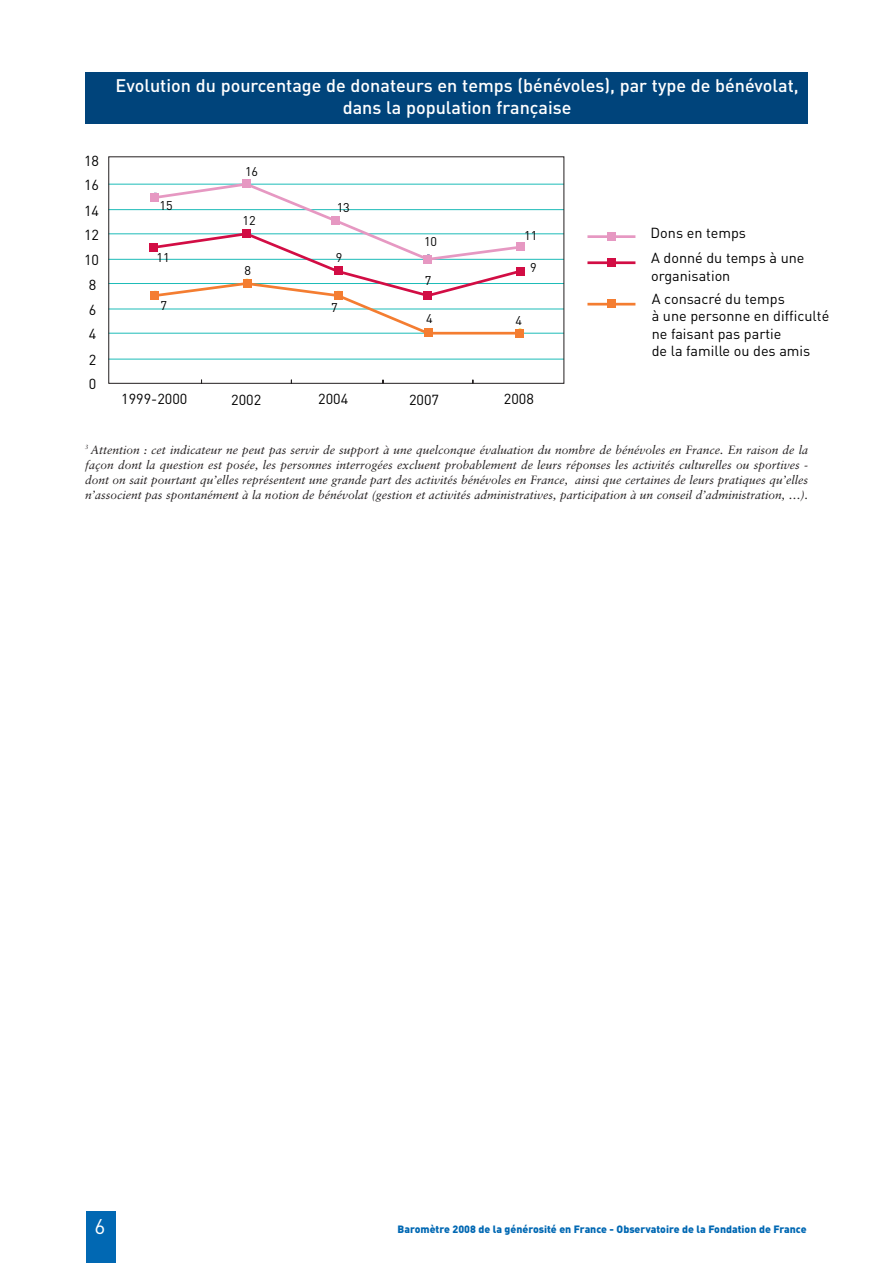
<style>
.page{position:relative;width:893px;height:1263px;background:#fff}
.page>*{position:absolute;margin:0;border:0;box-sizing:border-box;transform-origin:0 0}
.t1{font:21px "DIN";color:#fff}
.t2{font:500 18px/21.6px "DIN";color:#fff;text-align:center}
.t3{font:14.4px/17.2px "DIN";color:#000}
.t4{font:12.6px "DIN";color:#000}
.t5{font:italic 12px/15px "Sabon";color:#231f20;text-align:justify}
.t6{font:900 10.5px "DIN";color:#0168b3}
</style>
<div class="page">
<div style="left:86px;top:1212px;width:30px;height:51px;background:#0168b3"></div>
<hr style="left:109px;top:359px;width:454px;height:1px;background:#1dbcb8">
<hr style="left:109px;top:333px;width:454px;height:1px;background:#1dbcb8">
<hr style="left:109px;top:309px;width:454px;height:1px;background:#1dbcb8">
<hr style="left:109px;top:283px;width:454px;height:1px;background:#1dbcb8">
<hr style="left:109px;top:259px;width:454px;height:1px;background:#1dbcb8">
<hr style="left:109px;top:234px;width:454px;height:1px;background:#1dbcb8">
<hr style="left:109px;top:209px;width:454px;height:1px;background:#1dbcb8">
<hr style="left:109px;top:184px;width:454px;height:1px;background:#1dbcb8">
<svg style="left:152px;top:183px;width:371px;height:152px"></svg>
<div style="left:607px;top:232px;width:8px;height:9px;background:#e698c2"></div>
<hr style="left:587px;top:235px;width:48px;height:3px;background:#e698c2">
<div style="left:607px;top:258px;width:8px;height:9px;background:#d20d44"></div>
<hr style="left:587px;top:261px;width:48px;height:3px;background:#d20d44">
<div style="left:607px;top:299px;width:8px;height:9px;background:#f47d31"></div>
<hr style="left:587px;top:303px;width:48px;height:3px;background:#f47d31">
<div style="left:150px;top:193px;width:9px;height:9px;background:#e698c2"></div>
<div style="left:242px;top:179px;width:9px;height:9px;background:#e698c2"></div>
<div style="left:331px;top:216px;width:9px;height:9px;background:#e698c2"></div>
<div style="left:424px;top:255px;width:8px;height:9px;background:#e698c2"></div>
<div style="left:516px;top:242px;width:9px;height:9px;background:#e698c2"></div>
<div style="left:150px;top:243px;width:8px;height:9px;background:#d20d44"></div>
<div style="left:242px;top:229px;width:9px;height:9px;background:#d20d44"></div>
<div style="left:150px;top:291px;width:9px;height:9px;background:#f47d31"></div>
<div style="left:244px;top:279px;width:8px;height:9px;background:#f47d31"></div>
<div style="left:334px;top:291px;width:8px;height:9px;background:#f47d31"></div>
<div style="left:424px;top:328px;width:9px;height:9px;background:#f47d31"></div>
<div style="left:515px;top:329px;width:9px;height:9px;background:#f47d31"></div>
<div style="left:334px;top:267px;width:8px;height:8px;background:#d20d44"></div>
<div style="left:424px;top:291px;width:8px;height:9px;background:#d20d44"></div>
<div style="left:516px;top:267px;width:9px;height:9px;background:#d20d44"></div>
<div style="left:108px;top:156px;width:456px;height:228px;border:1px solid #231f20"></div>
<div style="left:85px;top:72px;width:723px;height:51px;background:#00447b"></div>
<p class="t3" style="left:84px;top:153px;width:17px">18</p>
<p class="t3" style="left:84px;top:178px;width:17px">16</p>
<p class="t3" style="left:84px;top:204px;width:17px">14</p>
<p class="t3" style="left:84px;top:228px;width:17px">12</p>
<p class="t3" style="left:84px;top:253px;width:17px">10</p>
<p class="t3" style="left:89px;top:277px;width:9px">8</p>
<p class="t3" style="left:89px;top:303px;width:9px">6</p>
<p class="t3" style="left:89px;top:327px;width:9px">4</p>
<p class="t3" style="left:89px;top:353px;width:9px">2</p>
<p class="t3" style="left:89px;top:377px;width:9px">0</p>
<h2 class="t2" style="left:116px;top:77px;width:684px">Evolution du pourcentage de donateurs en temps (bénévoles), par type de bénévolat, dans la population française</h2>
<p class="t4" style="left:245px;top:167px;width:15px">16</p>
<p class="t4" style="left:160px;top:201px;width:15px">15</p>
<p class="t4" style="left:337px;top:203px;width:15px">13</p>
<p class="t4" style="left:243px;top:216px;width:15px">12</p>
<p class="t4" style="left:424px;top:238px;width:15px">10</p>
<p class="t4" style="left:524px;top:231px;width:15px">11</p>
<p class="t4" style="left:157px;top:253px;width:15px">11</p>
<p class="t4" style="left:245px;top:266px;width:8px">8</p>
<p class="t4" style="left:336px;top:253px;width:8px">9</p>
<p class="t4" style="left:425px;top:276px;width:8px">7</p>
<p class="t4" style="left:530px;top:263px;width:8px">9</p>
<p class="t4" style="left:160px;top:302px;width:8px">7</p>
<p class="t4" style="left:331px;top:304px;width:8px">7</p>
<p class="t4" style="left:426px;top:314px;width:8px">4</p>
<p class="t4" style="left:515px;top:316px;width:8px">4</p>
<p class="t3" style="left:121px;top:392px;width:68px">1999-2000</p>
<p class="t3" style="left:231px;top:392px;width:32px">2002</p>
<p class="t3" style="left:318px;top:392px;width:32px">2004</p>
<p class="t3" style="left:409px;top:392px;width:32px">2007</p>
<p class="t3" style="left:504px;top:392px;width:32px">2008</p>
<p class="t3" style="left:650px;top:221px;width:155px;line-height:25.5px">Dons en temps<br>A donné du temps à une</p>
<p class="t3" style="left:651px;top:265px;width:135px;line-height:23.4px">organisation<br>A consacré du temps</p>
<p class="t3" style="left:652px;top:309px;width:179px">à une personne en difficulté ne faisant pas partie<br>de la famille ou des amis</p>
<p class="t5" style="left:85px;top:443px;width:724px"><sup>3</sup> Attention : cet indicateur ne peut pas servir de support à une quelconque évaluation du nombre de bénévoles en France. En raison de la façon dont la question est posée, les personnes interrogées excluent probablement de leurs réponses les activités culturelles ou sportives - dont on sait pourtant qu’elles représentent une grande part des activités bénévoles en France, ainsi que certaines de leurs pratiques qu’elles n’associent pas spontanément à la notion de bénévolat (gestion et activités administratives, participation à un conseil d’administration, …).</p>
<h1 class="t1" style="left:95px;top:1219px;width:12px">6</h1>
<p class="t6" style="left:398px;top:1226px;width:410px">Baromètre 2008 de la générosité en France - Observatoire de la Fondation de France</p>
</div>
